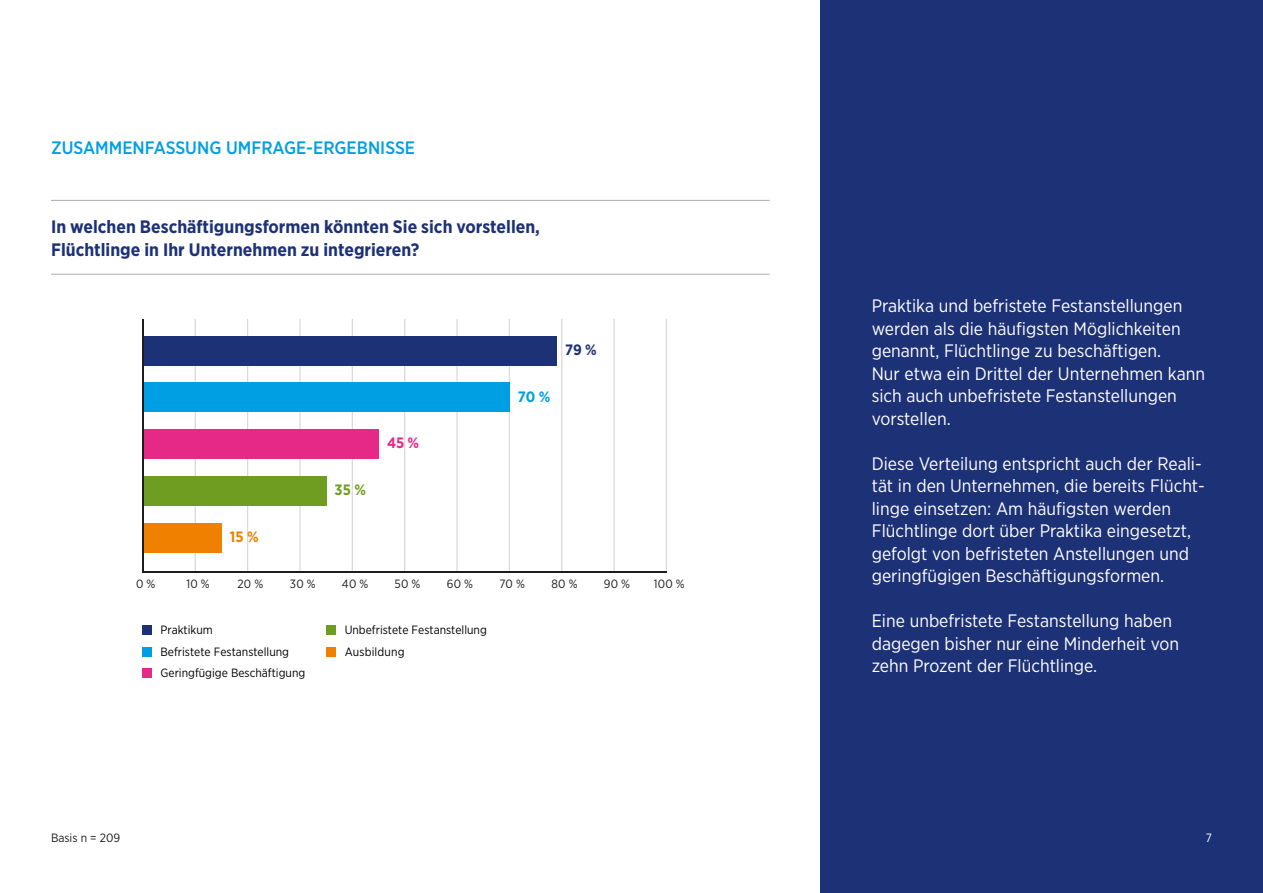
<style>
.page{position:relative;width:1263px;height:893px;background:#fff}
.page>*{position:absolute;margin:0;border:0;box-sizing:border-box;transform-origin:0 0}
.t1{font:18px/22.5px "Gotham Narrow";color:#fff}
.t2{font:700 18px/22.5px "Gotham Narrow";color:#1d3176}
.t3{font:500 18px "Gotham Narrow";color:#009fe3}
.t4{font:700 15px "Gotham Narrow";color:#1d3176}
.t5{font:700 15px "Gotham Narrow";color:#009fe3}
.t6{font:700 15px "Gotham Narrow";color:#e62987}
.t7{font:700 15px "Gotham Narrow";color:#6f9d21}
.t8{font:700 15px "Gotham Narrow";color:#f08100}
.t9{font:12px/21.5px "Gotham Narrow";color:#000101}
.t10{font:12px "Gotham Narrow";letter-spacing:.015em;color:#1d1d1b}
.t11{font:12px "Gotham Narrow";color:#fff}
</style>
<div class="page">
<div style="left:821px;top:0;width:442px;height:893px;background:#1d3176"></div>
<hr style="left:195px;top:319px;width:1px;height:253px;background:#dadada">
<hr style="left:247px;top:319px;width:1px;height:253px;background:#dadada">
<hr style="left:299px;top:319px;width:2px;height:253px;background:#dadada">
<hr style="left:352px;top:319px;width:1px;height:253px;background:#dadada">
<hr style="left:404px;top:319px;width:1px;height:253px;background:#dadada">
<hr style="left:456px;top:319px;width:2px;height:253px;background:#dadada">
<hr style="left:509px;top:319px;width:1px;height:253px;background:#dadada">
<hr style="left:561px;top:319px;width:1px;height:253px;background:#dadada">
<hr style="left:613px;top:319px;width:2px;height:253px;background:#dadada">
<hr style="left:666px;top:319px;width:1px;height:253px;background:#dadada">
<div style="left:143px;top:336px;width:413px;height:29px;background:#1d3176"></div>
<div style="left:143px;top:382px;width:366px;height:30px;background:#009fe3"></div>
<div style="left:143px;top:429px;width:235px;height:30px;background:#e62987"></div>
<div style="left:143px;top:476px;width:183px;height:30px;background:#6f9d21"></div>
<div style="left:143px;top:523px;width:78px;height:30px;background:#f08100"></div>
<hr style="left:142px;top:572px;width:525px;height:1px;background:#1d1d1b">
<hr style="left:142px;top:319px;width:2px;height:254px;background:#1d1d1b">
<div style="left:142px;top:625px;width:10px;height:10px;background:#1d3176"></div>
<div style="left:142px;top:647px;width:10px;height:9px;background:#009fe3"></div>
<div style="left:142px;top:668px;width:10px;height:10px;background:#e62987"></div>
<div style="left:327px;top:625px;width:9px;height:10px;background:#6f9d21"></div>
<div style="left:327px;top:647px;width:9px;height:9px;background:#f08100"></div>
<hr style="left:51px;top:274px;width:719px;height:1px;background:#b3b2b2">
<hr style="left:51px;top:200px;width:719px;height:1px;background:#b3b2b2">
<p class="t3" style="left:51px;top:137px;width:366px">ZUSAMMENFASSUNG UMFRAGE-ERGEBNISSE</p>
<p class="t2" style="left:51px;top:215px;width:490px">In welchen Beschäftigungsformen könnten Sie sich vorstellen,<br>Flüchtlinge in Ihr Unternehmen zu integrieren?</p>
<p class="t8" style="left:230px;top:527px;width:30px">15 %</p>
<p class="t7" style="left:335px;top:480px;width:33px">35 %</p>
<p class="t6" style="left:387px;top:434px;width:34px">45 %</p>
<p class="t5" style="left:518px;top:387px;width:34px">70 %</p>
<p class="t4" style="left:565px;top:340px;width:33px">79 %</p>
<p class="t10" style="left:136px;top:576px;width:21px">0 %</p>
<p class="t10" style="left:186px;top:576px;width:25px">10 %</p>
<p class="t10" style="left:238px;top:576px;width:27px">20 %</p>
<p class="t10" style="left:290px;top:576px;width:27px">30 %</p>
<p class="t10" style="left:342px;top:576px;width:28px">40 %</p>
<p class="t10" style="left:394px;top:576px;width:27px">50 %</p>
<p class="t10" style="left:447px;top:576px;width:28px">60 %</p>
<p class="t10" style="left:499px;top:576px;width:27px">70 %</p>
<p class="t10" style="left:551px;top:576px;width:28px">80 %</p>
<p class="t10" style="left:604px;top:576px;width:28px">90 %</p>
<p class="t10" style="left:654px;top:576px;width:33px">100 %</p>
<p class="t9" style="left:161px;top:619px;width:146px">Praktikum<br>Befristete Festanstellung<br>Geringfügige Beschäftigung</p>
<p class="t9" style="left:345px;top:619px;width:144px">Unbefristete Festanstellung<br>Ausbildung</p>
<p class="t10" style="left:51px;top:830px;width:71px">Basis n = 209</p>
<p class="t1" style="left:872px;top:294px;width:335px">Praktika und befristete Festanstellungen werden als die häufigsten Möglichkeiten genannt, Flüchtlinge zu beschäftigen.<br>Nur etwa ein Drittel der Unternehmen kann sich auch unbefristete Festanstellungen vorstellen.</p>
<p class="t1" style="left:872px;top:452px;width:334px">Diese Verteilung entspricht auch der Reali&shy;tät in den Unternehmen, die bereits Flücht&shy;linge einsetzen: Am häufigsten werden Flüchtlinge dort über Praktika eingesetzt, gefolgt von befristeten Anstellungen und geringfügigen Beschäftigungsformen.</p>
<p class="t1" style="left:872px;top:609px;width:309px">Eine unbefristete Festanstellung haben dagegen bisher nur eine Minderheit von zehn Prozent der Flüchtlinge.</p>
<p class="t11" style="left:1206px;top:830px;width:8px">7</p>
</div>
